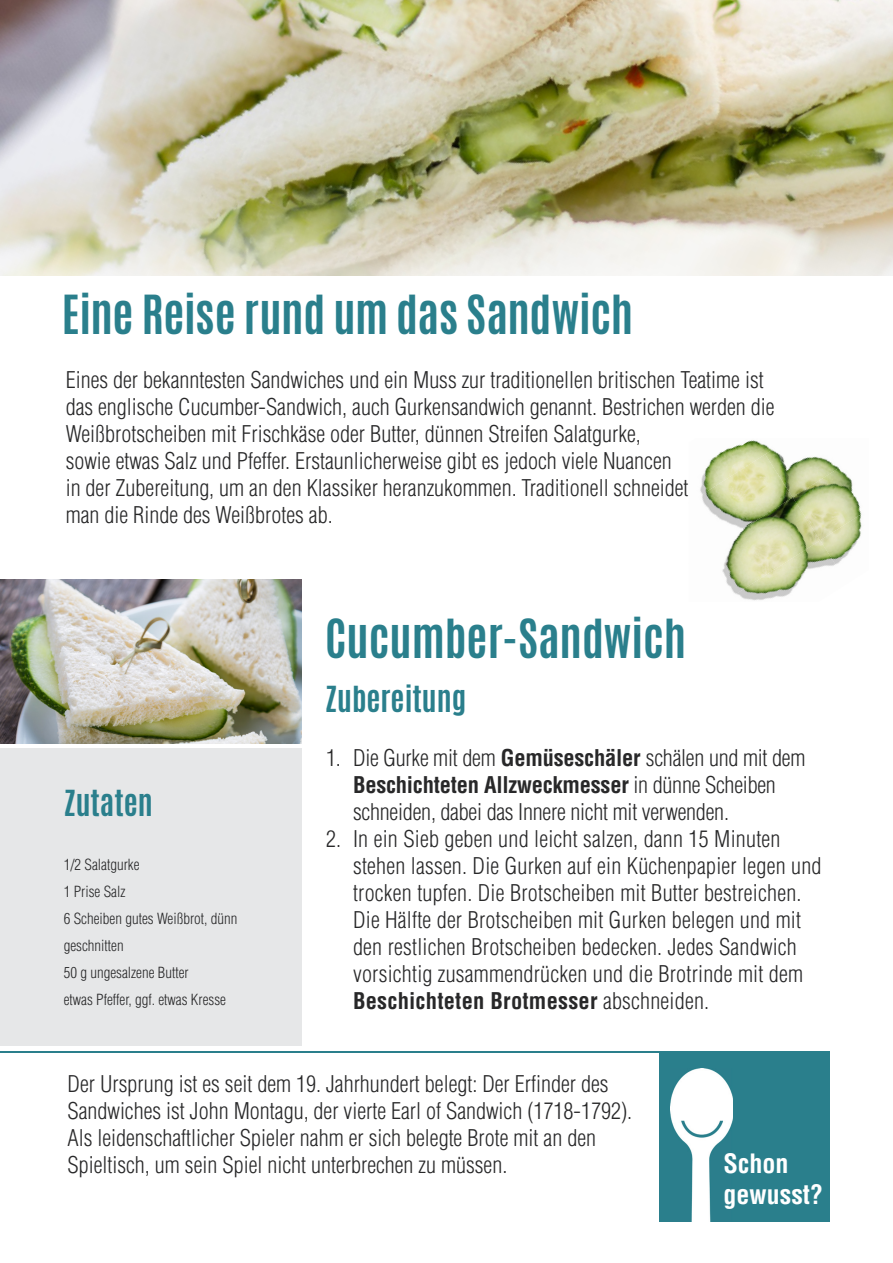
<style>
.page{position:relative;width:893px;height:1263px;background:#fff}
.page>*{position:absolute;margin:0;border:0;box-sizing:border-box;transform-origin:0 0}
.t1{font:700 45px "Antonio";color:#2a7f8c}
.t2{font:700 30px "Antonio";color:#2a7f8c}
.t3{font:700 condensed 26.1px/31px "Helvetica";color:#fff}
.t4{font:300 condensed 22.5px/27px "Helvetica";color:#282829}
.t5{font:300 condensed 15px/27px "Helvetica";color:#282829}
.s1{font-weight:700}
</style>
<div class="page">
<img style="left:0;top:0;width:893px;height:276px">
<hr style="left:0;top:1052px;width:726px;height:1px;background:#2a7f8c">
<img style="left:718px;top:440px;width:47px;height:14px">
<img style="left:700px;top:454px;width:65px;height:43px">
<img style="left:765px;top:444px;width:27px;height:53px">
<img style="left:702px;top:497px;width:90px;height:77px">
<img style="left:792px;top:456px;width:69px;height:84px">
<img style="left:724px;top:540px;width:96px;height:61px">
<img style="left:820px;top:509px;width:42px;height:58px">
<div style="left:659px;top:1051px;width:170px;height:170px;background:#2a7f8c"></div>
<img style="left:670px;top:1068px;width:63px;height:153px">
<img style="left:0;top:580px;width:302px;height:163px">
<div style="left:0;top:748px;width:302px;height:298px;background:#e6e7e8"></div>
<h1 class="t1" style="left:62px;top:280px;width:573px">Eine Reise rund um das Sandwich</h1>
<p class="t4" style="left:66px;top:366px;width:710px">Eines der bekanntesten Sandwiches und ein Muss zur traditionellen britischen Teatime ist das englische Cucumber-Sandwich, auch Gurkensandwich genannt. Bestrichen werden die Weißbrotscheiben mit Frischkäse oder Butter, dünnen Streifen Salatgurke,<br>sowie etwas Salz und Pfeffer. Erstaunlicherweise gibt es jedoch viele Nuancen<br>in der Zubereitung, um an den Klassiker heranzukommen. Traditionell schneidet<br>man die Rinde des Weißbrotes ab.</p>
<h2 class="t2" style="left:64px;top:780px;width:91px">Zutaten</h2>
<p class="t5" style="left:64px;top:851px;width:175px">1/2 Salatgurke<br>1 Prise Salz<br>6 Scheiben gutes Weißbrot, dünn geschnitten<br>50 g ungesalzene Butter<br>etwas Pfeffer, ggf. etwas Kresse</p>
<h1 class="t1" style="left:325px;top:604px;width:362px">Cucumber-Sandwich</h1>
<h2 class="t2" style="left:325px;top:676px;width:143px">Zubereitung</h2>
<p class="t4" style="left:353px;top:744px;width:454px;text-indent:-27px">1. Die Gurke mit dem <span class="s1">Gemüseschäler</span> schälen und mit dem<br><span class="s1">Beschichteten Allzweckmesser</span> in dünne Scheiben schneiden, dabei das Innere nicht mit verwenden.</p>
<p class="t4" style="left:353px;top:825px;width:470px;text-indent:-27px">2. In ein Sieb geben und leicht salzen, dann 15 Minuten stehen lassen. Die Gurken auf ein Küchenpapier legen und trocken tupfen. Die Brotscheiben mit Butter bestreichen.<br>Die Hälfte der Brotscheiben mit Gurken belegen und mit den restlichen Brotscheiben bedecken. Jedes Sandwich vorsichtig zusammendrücken und die Brotrinde mit dem <span class="s1">Beschichteten Brotmesser</span> abschneiden.</p>
<p class="t4" style="left:68px;top:1070px;width:566px">Der Ursprung ist es seit dem 19. Jahrhundert belegt: Der Erfinder des Sandwiches ist John Montagu, der vierte Earl of Sandwich (1718-1792).<br>Als leidenschaftlicher Spieler nahm er sich belegte Brote mit an den Spieltisch, um sein Spiel nicht unterbrechen zu müssen.</p>
<p class="t3" style="left:723px;top:1148px;width:101px">Schon gewusst?</p>
</div>
